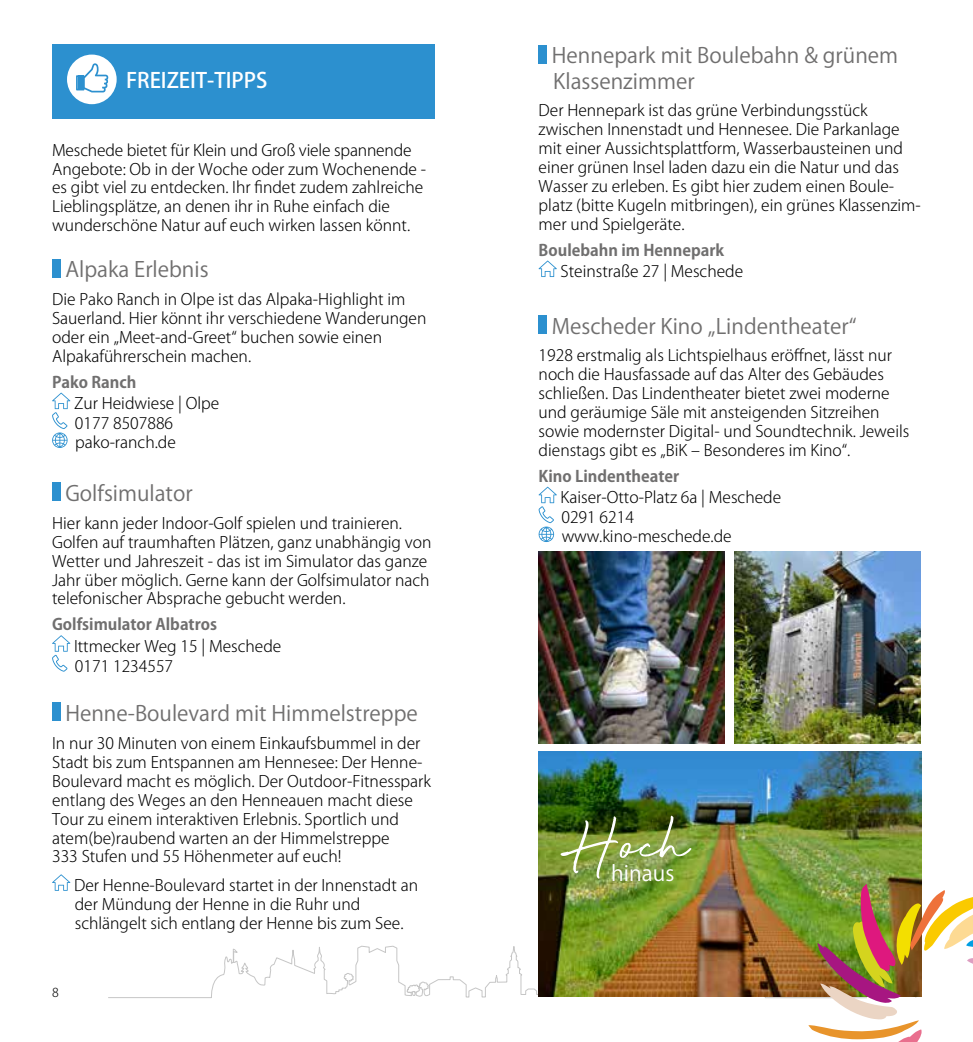
<style>
.page{position:relative;width:973px;height:1042px;background:#fff}
.page>*{position:absolute;margin:0;border:0;box-sizing:border-box;transform-origin:0 0}
.t1{font:73.5px "Beyond Infinity";color:#fff}
.t2{font:21.18px "Koz Go Pro";color:#fff}
.t3{font:21px/25.2px "Koz Go Pro";color:#706f6f}
.t4{font:500 21px "Koz Go Pro";color:#fff}
.t5{font:300 15.75px/18.9px "Koz Go Pro";color:#000}
.t6{font:700 15.75px "Koz Go Pro";color:#706f6f}
.t7{font:300 12.25px "Koz Go Pro";color:#000}
</style>
<div class="page">
<svg style="left:108px;top:945px;width:699px;height:54px"></svg>
<div style="left:52px;top:45px;width:382px;height:74px;background:#2c90cf"></div>
<div style="left:67px;top:55px;width:50px;height:49px;background:#fff;border-radius:50%"></div>
<svg style="left:76px;top:63px;width:32px;height:29px"></svg>
<div style="left:77px;top:76px;width:6px;height:13px;background:#2c90cf"></div>
<div style="left:52px;top:259px;width:8px;height:18px;background:#2c90cf"></div>
<svg style="left:52px;top:393px;width:18px;height:55px"></svg>
<div style="left:52px;top:482px;width:8px;height:19px;background:#2c90cf"></div>
<svg style="left:52px;top:635px;width:18px;height:37px"></svg>
<div style="left:52px;top:702px;width:8px;height:19px;background:#2c90cf"></div>
<svg style="left:52px;top:874px;width:18px;height:17px"></svg>
<div style="left:538px;top:45px;width:9px;height:18px;background:#2c90cf"></div>
<svg style="left:538px;top:260px;width:18px;height:17px"></svg>
<div style="left:538px;top:315px;width:9px;height:19px;background:#2c90cf"></div>
<svg style="left:538px;top:487px;width:18px;height:55px"></svg>
<img style="left:538px;top:751px;width:383px;height:246px">
<img style="left:807px;top:880px;width:165px;height:162px">
<img style="left:538px;top:552px;width:186px;height:191px">
<img style="left:734px;top:552px;width:186px;height:191px">
<h3 class="t4" style="left:126px;top:67px;width:143px">FREIZEIT-TIPPS</h3>
<p class="t5" style="left:52px;top:140px;width:375px">Meschede bietet für Klein und Groß viele spannende Angebote: Ob in der Woche oder zum Wochenende - es gibt viel zu entdecken. Ihr findet zudem zahlreiche Lieblingsplätze, an denen ihr in Ruhe einfach die wunderschöne Natur auf euch wirken lassen könnt.</p>
<h3 class="t3" style="left:65px;top:258px;width:145px">Alpaka Erlebnis</h3>
<p class="t5" style="left:52px;top:290px;width:376px">Die Pako Ranch in Olpe ist das Alpaka-Highlight im Sauerland. Hier könnt ihr verschiedene Wanderungen oder ein „Meet-and-Greet“ buchen sowie einen Alpakaführerschein machen.</p>
<p class="t6" style="left:52px;top:372px;width:86px">Pako Ranch</p>
<p class="t5" style="left:74px;top:394px;width:147px;line-height:19.4px">Zur Heidwiese | Olpe<br>0177 8507886 pako-ranch.de</p>
<h3 class="t3" style="left:65px;top:481px;width:129px">Golfsimulator</h3>
<p class="t5" style="left:52px;top:514px;width:381px">Hier kann jeder Indoor-Golf spielen und trainieren.<br>Golfen auf traumhaften Plätzen, ganz unabhängig von Wetter und Jahreszeit - das ist im Simulator das ganze Jahr über möglich. Gerne kann der Golfsimulator nach telefonischer Absprache gebucht werden.</p>
<p class="t6" style="left:52px;top:614px;width:166px">Golfsimulator Albatros</p>
<p class="t5" style="left:74px;top:636px;width:209px;line-height:19.9px">Ittmecker Weg 15 | Meschede<br>0171 1234557</p>
<h3 class="t3" style="left:65px;top:701px;width:354px">Henne-Boulevard mit Himmelstreppe</h3>
<p class="t5" style="left:52px;top:734px;width:380px">In nur 30 Minuten von einem Einkaufsbummel in der Stadt bis zum Entspannen am Hennesee: Der Henne-Boulevard macht es möglich. Der Outdoor-Fitnesspark entlang des Weges an den Henneauen macht diese Tour zu einem interaktiven Erlebnis. Sportlich und atem(be)raubend warten an der Himmelstreppe<br>333 Stufen und 55 Höhenmeter auf euch!</p>
<p class="t5" style="left:74px;top:875px;width:345px">Der Henne-Boulevard startet in der Innenstadt an der Mündung der Henne in die Ruhr und schlängelt sich entlang der Henne bis zum See.</p>
<p class="t7" style="left:52px;top:985px;width:8px">8</p>
<h3 class="t3" style="left:551px;top:44px;width:348px">Hennepark mit Boulebahn &amp; grünem<br>Klassenzimmer</h3>
<p class="t5" style="left:538px;top:101px;width:383px">Der Hennepark ist das grüne Verbindungsstück zwischen Innenstadt und Hennesee. Die Parkanlage mit einer Aussichtsplattform, Wasserbausteinen und einer grünen Insel laden dazu ein die Natur und das Wasser zu erleben. Es gibt hier zudem einen Boule&shy;platz (bitte Kugeln mitbringen), ein grünes Klassenzim&shy;mer und Spielgeräte.</p>
<p class="t6" style="left:538px;top:240px;width:187px">Boulebahn im Hennepark</p>
<p class="t5" style="left:560px;top:262px;width:184px">Steinstraße 27 | Meschede</p>
<h3 class="t3" style="left:551px;top:314px;width:306px">Mescheder Kino „Lindentheater“</h3>
<p class="t5" style="left:538px;top:346px;width:372px">1928 erstmalig als Lichtspielhaus eröffnet, lässt nur noch die Hausfassade auf das Alter des Gebäudes schließen. Das Lindentheater bietet zwei moderne und geräumige Säle mit ansteigenden Sitzreihen sowie modernster Digital- und Soundtechnik. Jeweils dienstags gibt es „BiK – Besonderes im Kino“.</p>
<p class="t6" style="left:538px;top:466px;width:142px">Kino Lindentheater</p>
<p class="t5" style="left:560px;top:488px;width:222px;line-height:19.4px">Kaiser-Otto-Platz 6a | Meschede<br>0291 6214 www.kino-meschede.de</p>
<h1 class="t1" style="left:561px;top:806px;width:128px">Hoch</h1>
<h2 class="t2" style="left:611px;top:860px;width:65px">hinaus</h2>
</div>
